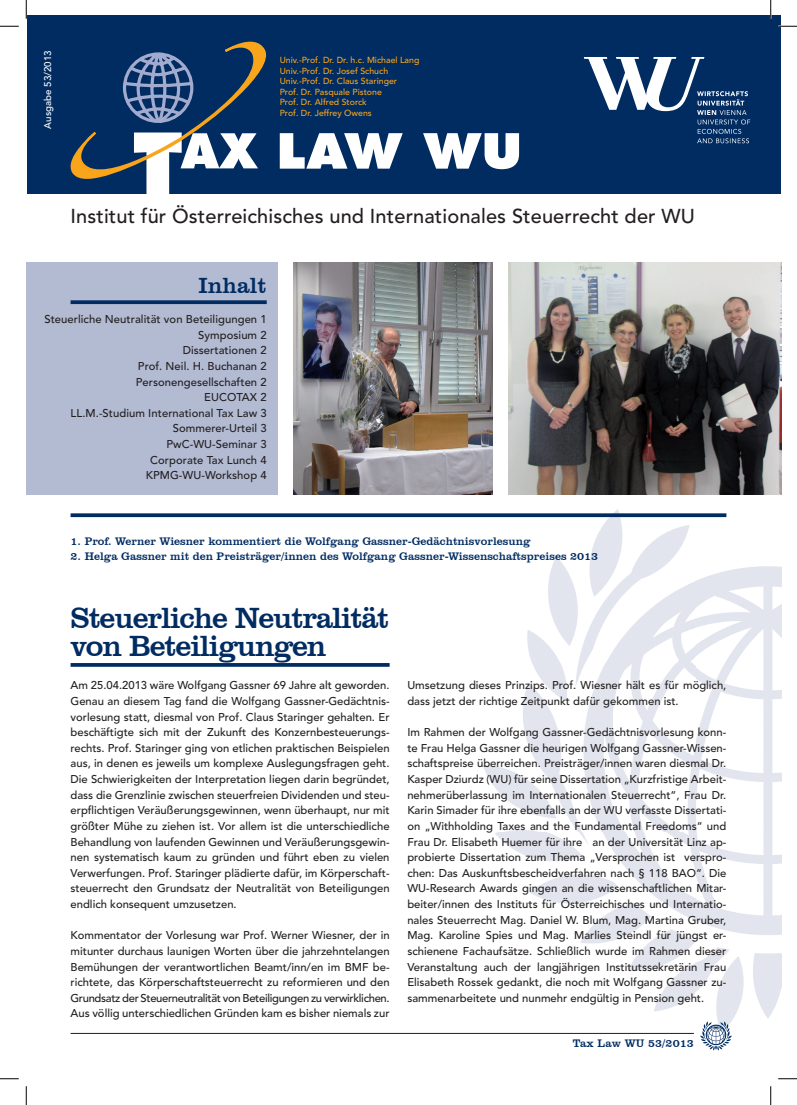
<style>
.page{position:relative;width:797px;height:1105px;background:#fff}
.page>*{position:absolute;margin:0;border:0;box-sizing:border-box;transform-origin:0 0}
.t1{font:30px/27.5px "Clarendon BT";letter-spacing:-.04em;color:#002c62}
.t2{font:22.5px "Clarendon BT";color:#002c62}
.t3{font:500 20px "Avenir LT Std";letter-spacing:.005em;color:#231f20}
.t4{font:500 11.25px/15.6px "Avenir LT Std";color:#231f20;text-align:justify}
.t5{font:11.25px "Clarendon BT";color:#002c62}
.t6{font:500 9.75px "Avenir LT Std";letter-spacing:.005em;color:#fff}
.t7{font:500 8.75px/10.6px "Avenir LT Std";color:#f9a51b}
</style>
<div class="page">
<img style="left:481px;top:494px;width:300px;height:539px">
<div style="left:27px;top:16px;width:753px;height:178px;background:#002c62"></div>
<div style="left:26px;top:262px;width:251px;height:232px;background:#b3bbd3"></div>
<svg style="left:71px;top:300px;width:196px;height:4px"></svg>
<svg style="left:71px;top:513px;width:655px;height:4px;background:#163e6f"></svg>
<svg style="left:70px;top:41px;width:449px;height:153px"></svg>
<hr style="left:71px;top:1033px;width:623px;height:1px;background:#231f20">
<img style="left:697px;top:1017px;width:38px;height:34px">
<svg style="left:583px;top:57px;width:167px;height:86px"></svg>
<svg style="left:71px;top:663px;width:318px;height:4px"></svg>
<img style="left:294px;top:262px;width:199px;height:232px">
<img style="left:508px;top:262px;width:273px;height:233px">
<svg style="left:0;top:25px;width:19px;height:2px"></svg>
<svg style="left:778px;top:25px;width:19px;height:2px"></svg>
<svg style="left:0;top:1078px;width:19px;height:1px"></svg>
<svg style="left:778px;top:1078px;width:19px;height:1px"></svg>
<svg style="left:25px;top:0;width:2px;height:19px"></svg>
<svg style="left:25px;top:1086px;width:2px;height:19px"></svg>
<svg style="left:770px;top:0;width:1px;height:19px"></svg>
<svg style="left:770px;top:1086px;width:1px;height:19px"></svg>
<p class="t6" style="left:42px;top:129px;width:80px;rotate:-90deg">Ausgabe 53/2013</p>
<p class="t7" style="left:280px;top:55px;width:141px">Univ.-Prof. Dr. Dr. h.c. Michael Lang<br>Univ.-Prof. Dr. Josef Schuch<br>Univ.-Prof. Dr. Claus Staringer<br>Prof. Dr. Pasquale Pistone<br>Prof. Dr. Alfred Storck<br>Prof. Dr. Jeffrey Owens</p>
<h3 class="t3" style="left:71px;top:204px;width:626px">Institut für Österreichisches und Internationales Steuerrecht der WU</h3>
<h2 class="t2" style="left:198px;top:272px;width:70px">Inhalt</h2>
<p class="t4" style="left:44px;top:312px;width:224px;text-align:right">Steuerliche Neutralität von Beteiligungen 1<br>Symposium 2<br>Dissertationen 2<br>Prof. Neil. H. Buchanan 2<br>Personengesellschaften 2<br>EUCOTAX 2<br>LL.M.-Studium International Tax Law 3<br>Sommerer-Urteil 3<br>PwC-WU-Seminar 3<br>Corporate Tax Lunch 4<br>KPMG-WU-Workshop 4</p>
<p class="t5" style="left:71px;top:534px;width:461px">1. Prof. Werner Wiesner kommentiert die Wolfgang Gassner-Gedächtnisvorlesung</p>
<p class="t5" style="left:71px;top:549px;width:529px">2. Helga Gassner mit den Preisträger/innen des Wolfgang Gassner-Wissenschaftspreises 2013</p>
<h1 class="t1" style="left:71px;top:604px;width:320px">Steuerliche Neutralität von Beteiligungen</h1>
<p class="t4" style="left:71px;top:678px;width:320px">Am 25.04.2013 wäre Wolfgang Gassner 69 Jahre alt geworden.<br>Genau an diesem Tag fand die Wolfgang Gassner-Gedächtnis&shy;vorlesung statt, diesmal von Prof. Claus Staringer gehalten. Er beschäftigte sich mit der Zukunft des Konzernbesteuerungs&shy;rechts. Prof. Staringer ging von etlichen praktischen Beispielen aus, in denen es jeweils um komplexe Auslegungsfragen geht.<br>Die Schwierigkeiten der Interpretation liegen darin begründet, dass die Grenzlinie zwischen steuerfreien Dividenden und steu&shy;erpflichtigen Veräußerungsgewinnen, wenn überhaupt, nur mit größter Mühe zu ziehen ist. Vor allem ist die unterschiedliche Behandlung von laufenden Gewinnen und Veräußerungsgewin&shy;nen systematisch kaum zu gründen und führt eben zu vielen Verwerfungen. Prof. Staringer plädierte dafür, im Körperschaft&shy;steuerrecht den Grundsatz der Neutralität von Beteiligungen endlich konsequent umzusetzen.</p>
<p class="t4" style="left:71px;top:928px;width:320px">Kommentator der Vorlesung war Prof. Werner Wiesner, der in mitunter durchaus launigen Worten über die jahrzehntelangen Bemühungen der verantwortlichen Beamt/inn/en im BMF be&shy;richtete, das Körperschaftsteuerrecht zu reformieren und den Grundsatz der Steuerneutralität von Beteiligungen zu verwirklichen.<br>Aus völlig unterschiedlichen Gründen kam es bisher niemals zur</p>
<p class="t4" style="left:407px;top:678px;width:320px">Umsetzung dieses Prinzips. Prof. Wiesner hält es für möglich, dass jetzt der richtige Zeitpunkt dafür gekommen ist.</p>
<p class="t4" style="left:407px;top:725px;width:320px">Im Rahmen der Wolfgang Gassner-Gedächtnisvorlesung konn&shy;te Frau Helga Gassner die heurigen Wolfgang Gassner-Wissen&shy;schaftspreise überreichen. Preisträger/innen waren diesmal Dr.<br>Kasper Dziurdz (WU) für seine Dissertation „Kurzfristige Arbeit&shy;nehmerüberlassung im Internationalen Steuerrecht“, Frau Dr.<br>Karin Simader für ihre ebenfalls an der WU verfasste Dissertati&shy;on „Withholding Taxes and the Fundamental Freedoms“ und Frau Dr. Elisabeth Huemer für ihre an der Universität Linz ap&shy;probierte Dissertation zum Thema „Versprochen ist verspro&shy;chen: Das Auskunftsbescheidverfahren nach § 118 BAO“. Die WU-Research Awards gingen an die wissenschaftlichen Mitar&shy;beiter/innen des Instituts für Österreichisches und Internatio&shy;nales Steuerrecht Mag. Daniel W. Blum, Mag. Martina Gruber, Mag. Karoline Spies und Mag. Marlies Steindl für jüngst er&shy;schienene Fachaufsätze. Schließlich wurde im Rahmen dieser Veranstaltung auch der langjährigen Institutssekretärin Frau Elisabeth Rossek gedankt, die noch mit Wolfgang Gassner zu&shy;sammenarbeitete und nunmehr endgültig in Pension geht.</p>
<p class="t5" style="left:573px;top:1036px;width:122px">Tax Law WU 53/2013</p>
</div>
